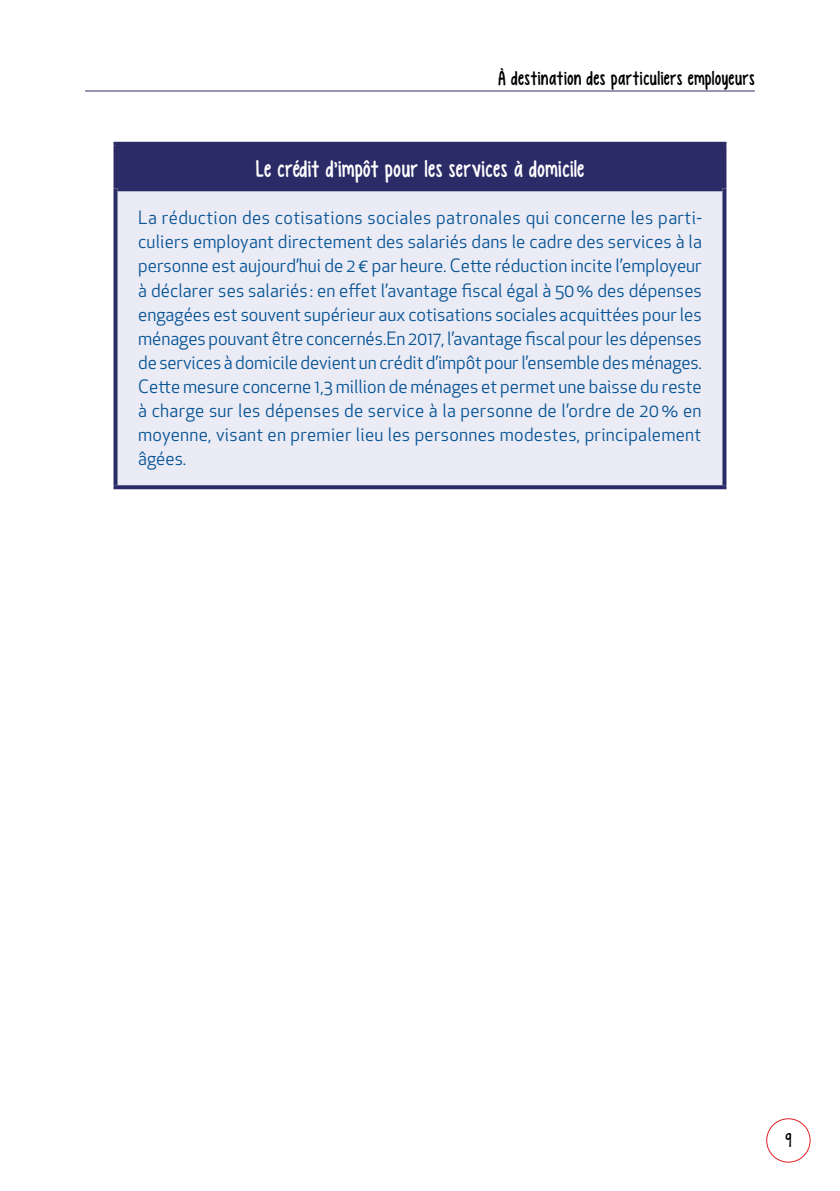
<style>
.page{position:relative;width:840px;height:1191px;background:#fff}
.page>*{position:absolute;margin:0;border:0;box-sizing:border-box;transform-origin:0 0}
.t1{font:24px "KG Empireof Dirt";letter-spacing:.015em;color:#fff}
.t2{font:20px "KG Empireof Dirt";letter-spacing:.02em;color:#000}
.t3{font:18px/24px "Apex New";letter-spacing:.015em;color:#085494;text-align:justify}
</style>
<div class="page">
<hr style="left:85px;top:90px;width:669px;height:1px;background:#2b2b68">
<div style="left:765px;top:1118px;width:45px;height:44px;border:1px solid #e22027;border-radius:50%"></div>
<div style="left:115px;top:144px;width:609px;height:44px;background:#2b2b68"></div>
<div style="left:115px;top:188px;width:609px;height:299px;background:#eaebf5"></div>
<svg style="left:113px;top:146px;width:2px;height:42px"></svg>
<hr style="left:113px;top:142px;width:613px;height:4px;background:#2b2b68">
<hr style="left:722px;top:146px;width:4px;height:42px;background:#2b2b68">
<svg style="left:113px;top:188px;width:4px;height:297px"></svg>
<div style="left:117px;top:185px;width:605px;height:6px;background:#2b2b68"></div>
<svg style="left:722px;top:188px;width:4px;height:297px"></svg>
<svg style="left:113px;top:485px;width:613px;height:4px;background:#373771"></svg>
<p class="t2" style="left:498px;top:67px;width:257px">À destination des particuliers employeurs</p>
<h1 class="t1" style="left:256px;top:155px;width:329px">Le crédit d’impôt pour les services à domicile</h1>
<p class="t3" style="left:138px;top:206px;width:565px">La réduction des cotisations sociales patronales qui concerne les parti&shy;culiers employant directement des salariés dans le cadre des services à la personne est aujourd’hui de 2 € par heure. Cette réduction incite l’employeur à déclarer ses salariés : en effet l’avantage fiscal égal à 50 % des dépenses engagées est souvent supérieur aux cotisations sociales acquittées pour les ménages pouvant être concernés.En 2017, l’avantage fiscal pour les dépenses de services à domicile devient un crédit d’impôt pour l’ensemble des ménages.<br>Cette mesure concerne 1,3 million de ménages et permet une baisse du reste à charge sur les dépenses de service à la personne de l’ordre de 20 % en moyenne, visant en premier lieu les personnes modestes, principalement âgées.</p>
<p class="t2" style="left:785px;top:1128px;width:7px">9</p>
</div>
